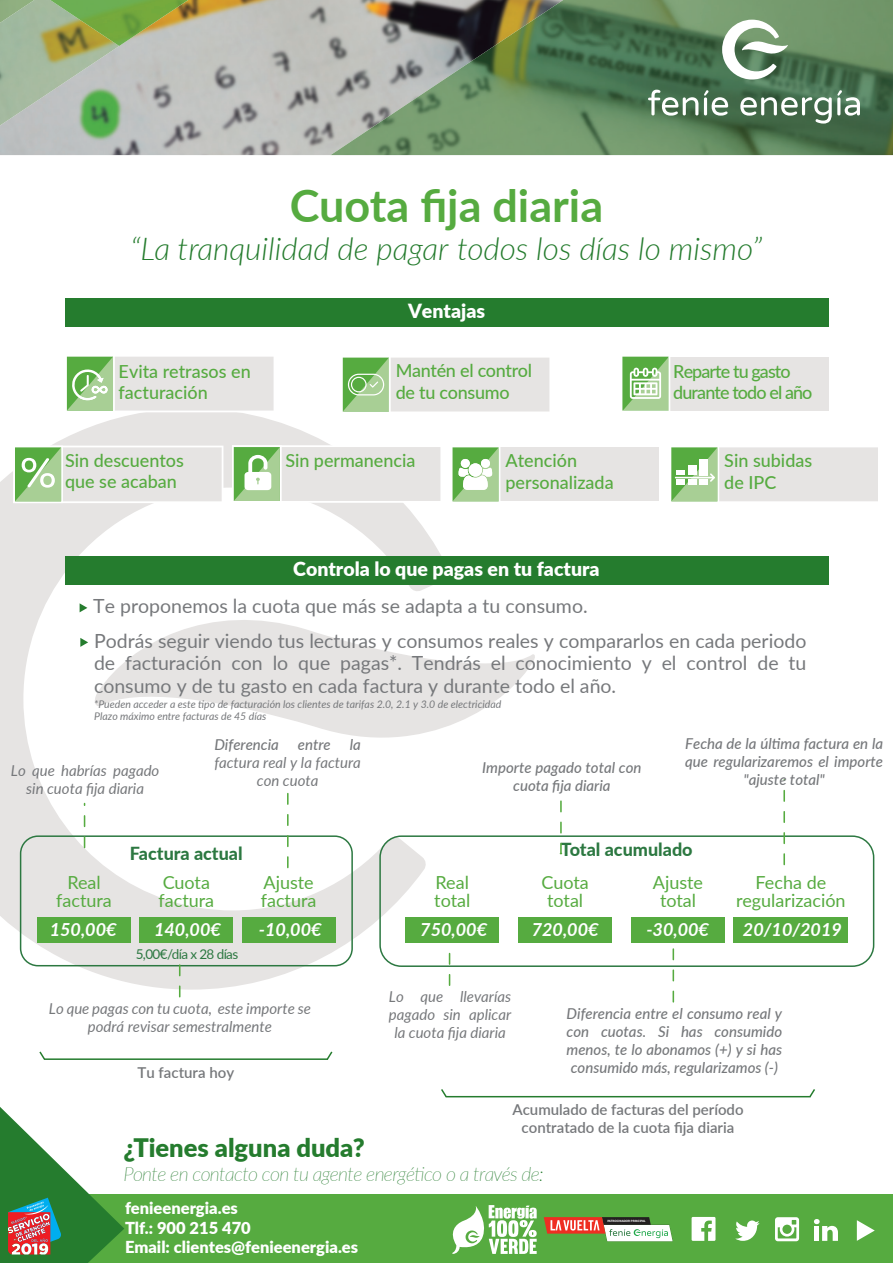
<style>
.page{position:relative;width:893px;height:1263px;background:#fff}
.page>*{position:absolute;margin:0;border:0;box-sizing:border-box;transform-origin:0 0}
.t1{font:700 45px "Lato";color:#56ab40}
.t2{font:italic 300 31.5px "Lato";color:#257c2e}
.t3{font:900 25.5px "Lato";color:#257c2e}
.t4{font:19.5px/22.5px "Lato";color:#76787b;text-align:justify}
.t5{font:italic 100 19.5px "Lato";letter-spacing:-.035em;color:#257c2e}
.t6{font:900 19.5px "Lato";color:#fff}
.t7{font:500 18px/21.6px "Lato";color:#56ab40}
.t8{font:18px/18px "Lato";color:#56ab40;text-align:center}
.t9{font:italic 700 18px "Lato";color:#fff}
.t10{font:500 18px/21.6px "Lato";letter-spacing:-.05em;color:#56ab40}
.t11{font:800 18px "Lato";color:#2c7841}
.t12{font:900 16.5px/19.8px "Lato";color:#fff}
.t13{font:italic 500 15px/18px "Lato";color:#76787b;text-align:center}
.t14{font:italic 15px/18px "Lato";color:#76787b;text-align:center}
.t15{font:600 15px/18px "Lato";color:#76787b;text-align:center}
.t16{font:13.5px "Lato";letter-spacing:-.045em;color:#2c7841}
.t17{font:italic 10.5px/12px "Lato";color:#76787b}
.t18{font:700 3.45px "Calibri";color:#fff}
</style>
<div class="page">
<div style="left:0;top:1195px;width:893px;height:68px;background:#56ab40"></div>
<svg style="left:857px;top:1220px;width:18px;height:21px"></svg>
<svg style="left:735px;top:1220px;width:25px;height:21px"></svg>
<svg style="left:814px;top:1219px;width:24px;height:22px"></svg>
<svg style="left:692px;top:1217px;width:23px;height:24px"></svg>
<svg style="left:775px;top:1217px;width:24px;height:24px"></svg>
<svg style="left:544px;top:1217px;width:129px;height:24px"></svg>
<svg style="left:0;top:1107px;width:124px;height:156px"></svg>
<svg style="left:450px;top:654px;width:85px;height:71px;fill:#e6e4e3"></svg>
<svg style="left:0;top:412px;width:450px;height:577px"></svg>
<svg style="left:80px;top:638px;width:8px;height:9px"></svg>
<div style="left:65px;top:555px;width:763px;height:29px;background:#257c2e"></div>
<div style="left:379px;top:835px;width:495px;height:132px;border:2px solid #2c7841;border-radius:21px"></div>
<div style="left:406px;top:917px;width:93px;height:26px;background:#56ab40"></div>
<div style="left:632px;top:917px;width:92px;height:26px;background:#56ab40"></div>
<div style="left:519px;top:917px;width:93px;height:26px;background:#56ab40"></div>
<div style="left:734px;top:917px;width:114px;height:26px;background:#56ab40"></div>
<div style="left:20px;top:835px;width:333px;height:131px;border:2px solid #2c7841;border-radius:17px"></div>
<div style="left:38px;top:917px;width:93px;height:26px;background:#56ab40"></div>
<div style="left:242px;top:917px;width:93px;height:26px;background:#56ab40"></div>
<div style="left:140px;top:917px;width:93px;height:26px;background:#56ab40"></div>
<svg style="left:84px;top:803px;width:1px;height:44px"></svg>
<svg style="left:179px;top:965px;width:1px;height:33px"></svg>
<svg style="left:287px;top:792px;width:2px;height:75px"></svg>
<svg style="left:449px;top:953px;width:1px;height:36px"></svg>
<svg style="left:560px;top:801px;width:2px;height:53px"></svg>
<svg style="left:672px;top:949px;width:2px;height:54px"></svg>
<svg style="left:783px;top:780px;width:2px;height:84px"></svg>
<hr style="left:44px;top:1058px;width:284px;height:2px;background:#257c2e">
<svg style="left:39px;top:1051px;width:8px;height:9px"></svg>
<svg style="left:325px;top:1051px;width:8px;height:9px"></svg>
<hr style="left:446px;top:1096px;width:365px;height:1px;background:#257c2e">
<svg style="left:441px;top:1089px;width:7px;height:9px"></svg>
<svg style="left:808px;top:1089px;width:7px;height:9px"></svg>
<svg style="left:80px;top:603px;width:7px;height:9px"></svg>
<div style="left:65px;top:298px;width:763px;height:29px;background:#257c2e"></div>
<svg style="left:66px;top:356px;width:208px;height:55px"></svg>
<div style="left:622px;top:357px;width:207px;height:54px;background:#e6e4e3"></div>
<svg style="left:622px;top:356px;width:48px;height:55px"></svg>
<svg style="left:341px;top:357px;width:209px;height:56px"></svg>
<div style="left:453px;top:447px;width:206px;height:54px;background:#e6e4e3"></div>
<svg style="left:452px;top:447px;width:48px;height:55px"></svg>
<div style="left:481px;top:459px;width:9px;height:9px;background:#fff;border-radius:50%"></div>
<div style="left:461px;top:459px;width:9px;height:9px;background:#fff;border-radius:50%"></div>
<svg style="left:671px;top:447px;width:207px;height:55px"></svg>
<svg style="left:232px;top:445px;width:210px;height:58px"></svg>
<svg style="left:13px;top:446px;width:210px;height:57px"></svg>
<img style="left:0;top:0;width:331px;height:155px">
<img style="left:331px;top:0;width:562px;height:155px">
<img style="left:0;top:0;width:119px;height:125px">
<img style="left:0;top:0;width:34px;height:23px">
<img style="left:50px;top:0;width:138px;height:46px">
<svg style="left:648px;top:90px;width:50px;height:26px"></svg>
<svg style="left:704px;top:90px;width:24px;height:26px"></svg>
<svg style="left:740px;top:90px;width:120px;height:34px"></svg>
<svg style="left:722px;top:20px;width:66px;height:60px"></svg>
<svg style="left:452px;top:1205px;width:85px;height:49px"></svg>
<h1 class="t1" style="left:290px;top:172px;width:315px">Cuota fija diaria</h1>
<h2 class="t2" style="left:130px;top:227px;width:634px">“La tranquilidad de pagar todos los días lo mismo”</h2>
<h3 class="t6" style="left:408px;top:296px;width:79px">Ventajas</h3>
<p class="t7" style="left:396px;top:359px;width:138px">Mantén el control de tu consumo</p>
<p class="t7" style="left:119px;top:359px;width:134px">Evita retrasos en facturación</p>
<p class="t10" style="left:673px;top:359px;width:141px">Reparte tu gasto durante todo el año</p>
<p class="t7" style="left:65px;top:448px;width:120px">Sin descuentos</p>
<p class="t7" style="left:285px;top:448px;width:131px">Sin permanencia</p>
<p class="t7" style="left:65px;top:470px;width:113px">que se acaban</p>
<p class="t7" style="left:505px;top:449px;width:110px">Atención personalizada</p>
<p class="t7" style="left:724px;top:449px;width:89px">Sin subidas de IPC</p>
<h3 class="t6" style="left:293px;top:554px;width:308px">Controla lo que pagas en tu factura</h3>
<h3 class="t4" style="left:93px;top:594px;width:496px">Te proponemos la cuota que más se adapta a tu consumo.</h3>
<h3 class="t4" style="left:94px;top:629px;width:714px">Podrás seguir viendo tus lecturas y consumos reales y compararlos en cada periodo de facturación con lo que pagas*. Tendrás el conocimiento y el control de tu consumo y de tu gasto en cada factura y durante todo el año.</h3>
<p class="t17" style="left:94px;top:697px;width:409px">*Pueden acceder a este tipo de facturación los clientes de tarifas 2.0, 2.1 y 3.0 de electricidad<br>Plazo máximo entre facturas de 45 días</p>
<p class="t14" style="left:11px;top:761px;width:150px">Lo que habrías pagado sin cuota fija diaria</p>
<p class="t13" style="left:214px;top:735px;width:66px">Diferencia</p>
<p class="t13" style="left:298px;top:735px;width:34px">entre</p>
<p class="t13" style="left:350px;top:735px;width:13px">la</p>
<p class="t14" style="left:214px;top:753px;width:148px">factura real y la factura con cuota</p>
<p class="t13" style="left:482px;top:758px;width:161px">Importe pagado total con cuota fija diaria</p>
<p class="t13" style="left:685px;top:733px;width:199px">Fecha de la última factura en la que regularizaremos el importe "ajuste total"</p>
<p class="t11" style="left:130px;top:840px;width:114px">Factura actual</p>
<p class="t11" style="left:561px;top:836px;width:133px">Total acumulado</p>
<p class="t8" style="left:56px;top:873px;width:57px">Real factura</p>
<p class="t8" style="left:261px;top:873px;width:57px;text-align:left">Ajuste factura</p>
<p class="t8" style="left:159px;top:873px;width:57px;text-align:left">Cuota factura</p>
<p class="t8" style="left:541px;top:873px;width:49px">Cuota total</p>
<p class="t8" style="left:736px;top:873px;width:111px">Fecha de regularización</p>
<p class="t8" style="left:434px;top:873px;width:38px;text-align:left">Real total</p>
<p class="t8" style="left:653px;top:873px;width:52px">Ajuste total</p>
<p class="t9" style="left:50px;top:916px;width:68px">150,00€</p>
<p class="t9" style="left:154px;top:916px;width:68px">140,00€</p>
<p class="t9" style="left:259px;top:916px;width:64px">-10,00€</p>
<p class="t16" style="left:136px;top:945px;width:104px">5,00€/día x 28 días</p>
<p class="t9" style="left:420px;top:916px;width:68px">750,00€</p>
<p class="t9" style="left:532px;top:916px;width:68px">720,00€</p>
<p class="t9" style="left:646px;top:916px;width:64px">-30,00€</p>
<p class="t9" style="left:743px;top:916px;width:100px">20/10/2019</p>
<p class="t14" style="left:49px;top:999px;width:263px">Lo que pagas con tu cuota, este importe se podrá revisar semestralmente</p>
<p class="t15" style="left:138px;top:1062px;width:98px">Tu factura hoy</p>
<p class="t14" style="left:389px;top:987px;width:124px">Lo que llevarías pagado sin aplicar la cuota fija diaria</p>
<p class="t13" style="left:567px;top:1004px;width:217px;text-align:justify">Diferencia entre el consumo real y con cuotas. Si has consumido menos, te lo abonamos (+) y si has consumido más, regularizamos (-)</p>
<p class="t15" style="left:512px;top:1100px;width:233px">Acumulado de facturas del período contratado de la cuota fija diaria</p>
<h3 class="t3" style="left:123px;top:1129px;width:243px">¿Tienes alguna duda?</h3>
<h3 class="t5" style="left:123px;top:1160px;width:422px">Ponte en contacto con tu agente energético o a través de:</h3>
<p class="t12" style="left:125px;top:1197px;width:235px">fenieenergia.es<br>Tlf.: 900 215 470<br>Email: clientes@fenieenergia.es</p>
<p class="t18" style="left:607px;top:1219px;width:40px">PATROCINADOR PRINCIPAL</p>
</div>
